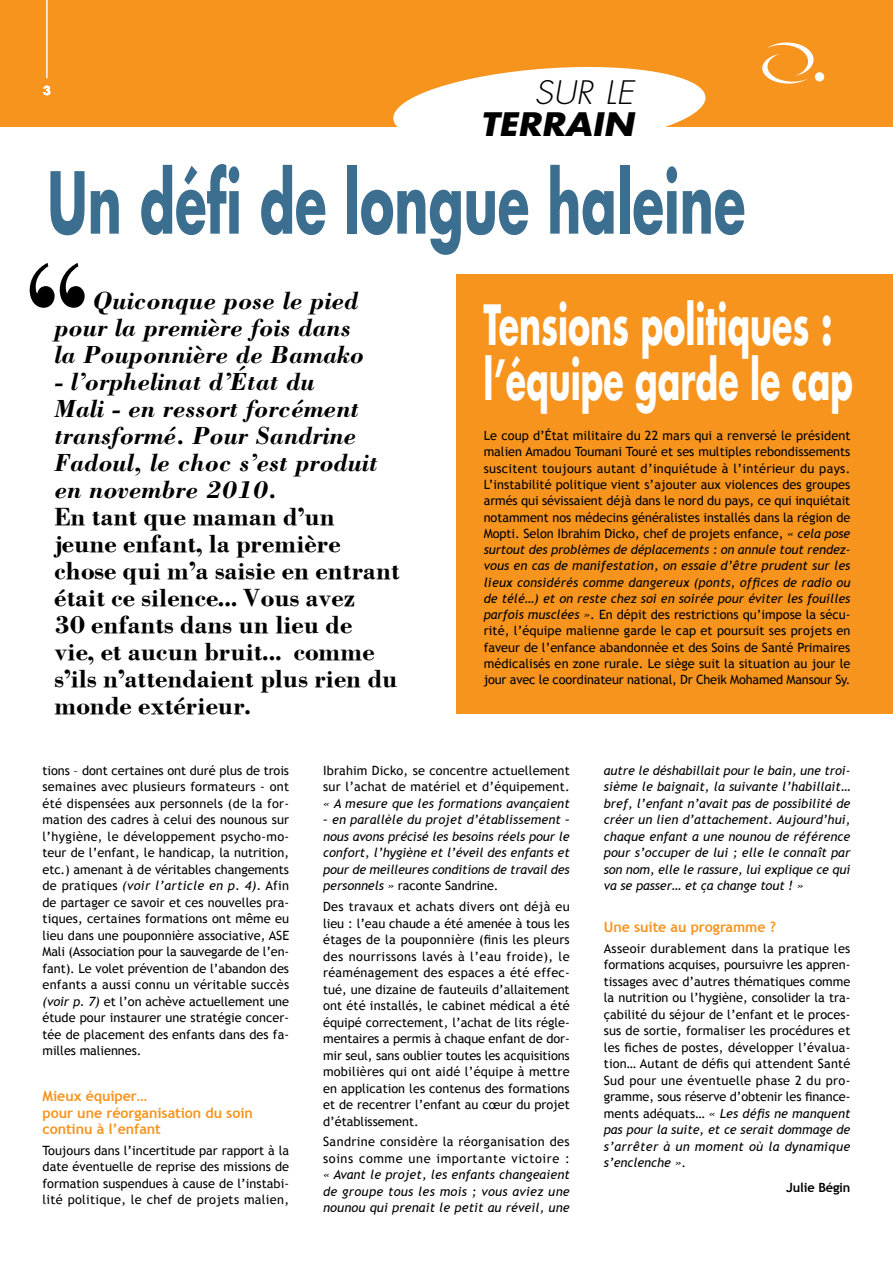
<style>
.page{position:relative;width:893px;height:1263px;background:#fff}
.page>*{position:absolute;margin:0;border:0;box-sizing:border-box;transform-origin:0 0}
.t1{font:700 82.95px "Futura";color:#3b6e8f;scale:.62 1}
.t2{font:700 54px/55.3px "Futura";color:#fff;scale:.62 1}
.t3{font:italic 700 31.5px "Futura";color:#000;scale:1.1 1}
.t4{font:italic 300 31.5px "Futura";color:#000;scale:1.1 1}
.t5{font:25.5px/27px "Bodoni ICG Bold";color:#000}
.t6{font:italic 700 25.5px/27px "Bodoni";color:#000}
.t7{font:700 14.25px/16.5px "Trebuchet MS";letter-spacing:-.005em;color:#f7941e}
.t8{font:12.75px/16.5px "Trebuchet MS";letter-spacing:.005em;color:#000;text-align:justify}
.t9{font:italic 12.75px/16.5px "Trebuchet MS";color:#000;text-align:justify}
.t10{font:12.75px/16.5px "Trebuchet MS";letter-spacing:.025em;color:#000}
.t11{font:700 12.75px "Trebuchet MS";letter-spacing:-.01em;color:#000}
.t12{font:700 12px "Futura";color:#fff}
.s1{font-style:italic}
.s2{font-style:normal}
</style>
<div class="page">
<div style="left:0;top:0;width:893px;height:126px;background:#f7941e"></div>
<div style="left:815px;top:72px;width:9px;height:9px;background:#fff;border-radius:50%"></div>
<svg style="left:762px;top:43px;width:52px;height:41px"></svg>
<div style="left:457px;top:274px;width:436px;height:439px;background:#f7941e"></div>
<svg style="left:30px;top:263px;width:55px;height:45px"></svg>
<hr style="left:47px;top:0;width:1px;height:78px;background:#fff">
<svg style="left:392px;top:67px;width:315px;height:60px"></svg>
<p class="t12" style="left:43px;top:83px;width:10px">3</p>
<h3 class="t4" style="left:534px;top:73px;width:92px">Sur lE</h3>
<h3 class="t3" style="left:480px;top:102px;width:134px">TERRAIN</h3>
<h1 class="t1" style="left:47px;top:145px;width:1128px">Un défi de longue haleine</h1>
<h3 class="t6" style="left:54px;top:286px;width:311px;text-indent:38px">Quiconque pose le pied pour la première fois dans la Pouponnière de Bamako</h3>
<h3 class="t6" style="left:54px;top:367px;width:325px">- l’orphelinat d’État du<br>Mali - en ressort forcément transformé. Pour Sandrine<br>Fadoul, le choc s’est produit en novembre 2010.</h3>
<h3 class="t5" style="left:54px;top:502px;width:347px">En tant que maman d’un jeune enfant, la première chose qui m’a saisie en entrant était ce silence… Vous avez<br>30 enfants dans un lieu de<br>vie, et aucun bruit… comme s’ils n’attendaient plus rien du monde extérieur.</h3>
<h2 class="t2" style="left:483px;top:295px;width:598px">Tensions politiques : l’équipe garde le cap</h2>
<p class="t8" style="left:484px;top:428px;width:368px">Le coup d’État militaire du 22 mars qui a renversé le président malien Amadou Toumani Touré et ses multiples rebondissements suscitent toujours autant d’inquiétude à l’intérieur du pays.<br>L’instabilité politique vient s’ajouter aux violences des groupes armés qui sévissaient déjà dans le nord du pays, ce qui inquiétait notamment nos médecins généralistes installés dans la région de Mopti. Selon Ibrahim Dicko, chef de projets enfance, <span class="s1">« cela pose surtout des problèmes de déplacements : on annule tout rendez&shy;vous en cas de manifestation, on essaie d’être prudent sur les lieux considérés comme dangereux (ponts, offices de radio ou de télé…) et on reste chez soi en soirée pour éviter les fouilles parfois musclées »</span>. En dépit des restrictions qu’impose la sécu&shy;rité, l’équipe malienne garde le cap et poursuit ses projets en faveur de l’enfance abandonnée et des Soins de Santé Primaires médicalisés en zone rurale. Le siège suit la situation au jour le jour avec le coordinateur national, Dr Cheik Mohamed Mansour Sy.</p>
<p class="t8" style="left:43px;top:762px;width:248px">tions – dont certaines ont duré plus de trois semaines avec plusieurs formateurs - ont été dispensées aux personnels (de la for&shy;mation des cadres à celui des nounous sur l’hygiène, le développement psycho-mo&shy;teur de l’enfant, le handicap, la nutrition, etc.) amenant à de véritables changements de pratiques <span class="s1">(voir l’article en p. 4).</span> Afin de partager ce savoir et ces nouvelles pra&shy;tiques, certaines formations ont même eu lieu dans une pouponnière associative, ASE Mali (Association pour la sauvegarde de l’en&shy;fant). Le volet prévention de l’abandon des enfants a aussi connu un véritable succès <span class="s1">(voir p. 7)</span> et l’on achève actuellement une étude pour instaurer une stratégie concer&shy;tée de placement des enfants dans des fa&shy;milles maliennes.</p>
<p class="t7" style="left:43px;top:1088px;width:212px">Mieux équiper…<br>pour une réorganisation du soin continu à l’enfant</p>
<p class="t8" style="left:43px;top:1142px;width:248px">Toujours dans l’incertitude par rapport à la date éventuelle de reprise des missions de formation suspendues à cause de l’instabi&shy;lité politique, le chef de projets malien,</p>
<p class="t8" style="left:323px;top:762px;width:248px">Ibrahim Dicko, se concentre actuellement sur l’achat de matériel et d’équipement.</p>
<p class="t9" style="left:323px;top:795px;width:248px">« A mesure que les formations avançaient</p>
<p class="t9" style="left:323px;top:812px;width:248px">– en parallèle du projet d’établissement – nous avons précisé les besoins réels pour le confort, l’hygiène et l’éveil des enfants et pour de meilleures conditions de travail des personnels » <span class="s2">raconte Sandrine.</span></p>
<p class="t8" style="left:323px;top:898px;width:248px">Des travaux et achats divers ont déjà eu lieu : l’eau chaude a été amenée à tous les étages de la pouponnière (finis les pleurs des nourrissons lavés à l’eau froide), le réaménagement des espaces a été effec&shy;tué, une dizaine de fauteuils d’allaitement ont été installés, le cabinet médical a été équipé correctement, l’achat de lits régle&shy;mentaires a permis à chaque enfant de dor&shy;mir seul, sans oublier toutes les acquisitions mobilières qui ont aidé l’équipe à mettre en application les contenus des formations et de recentrer l’enfant au cœur du projet d’établissement.</p>
<p class="t10" style="left:323px;top:1134px;width:248px">Sandrine considère la réorganisation des soins comme une importante victoire :</p>
<p class="t9" style="left:323px;top:1167px;width:248px">« Avant le projet, les enfants changeaient de groupe tous les mois ; vous aviez une nounou qui prenait le petit au réveil, une</p>
<p class="t9" style="left:604px;top:762px;width:248px">autre le déshabillait pour le bain, une troi&shy;sième le baignait, la suivante l’habillait… bref, l’enfant n’avait pas de possibilité de créer un lien d’attachement. Aujourd’hui, chaque enfant a une nounou de référence pour s’occuper de lui ; elle le connaît par son nom, elle le rassure, lui explique ce qui va se passer… et ça change tout ! »</p>
<p class="t7" style="left:604px;top:918px;width:174px">Une suite au programme ?</p>
<p class="t8" style="left:604px;top:940px;width:248px">Asseoir durablement dans la pratique les formations acquises, poursuivre les appren&shy;tissages avec d’autres thématiques comme la nutrition ou l’hygiène, consolider la tra&shy;çabilité du séjour de l’enfant et le proces&shy;sus de sortie, formaliser les procédures et les fiches de postes, développer l’évalua&shy;tion… Autant de défis qui attendent Santé Sud pour une éventuelle phase 2 du pro&shy;gramme, sous réserve d’obtenir les finance&shy;ments adéquats… <span class="s1">« Les défis ne manquent pas pour la suite, et ce serait dommage de s’arrêter à un moment où la dynamique s’enclenche »</span>.</p>
<p class="t11" style="left:786px;top:1179px;width:66px">Julie Bégin</p>
</div>
